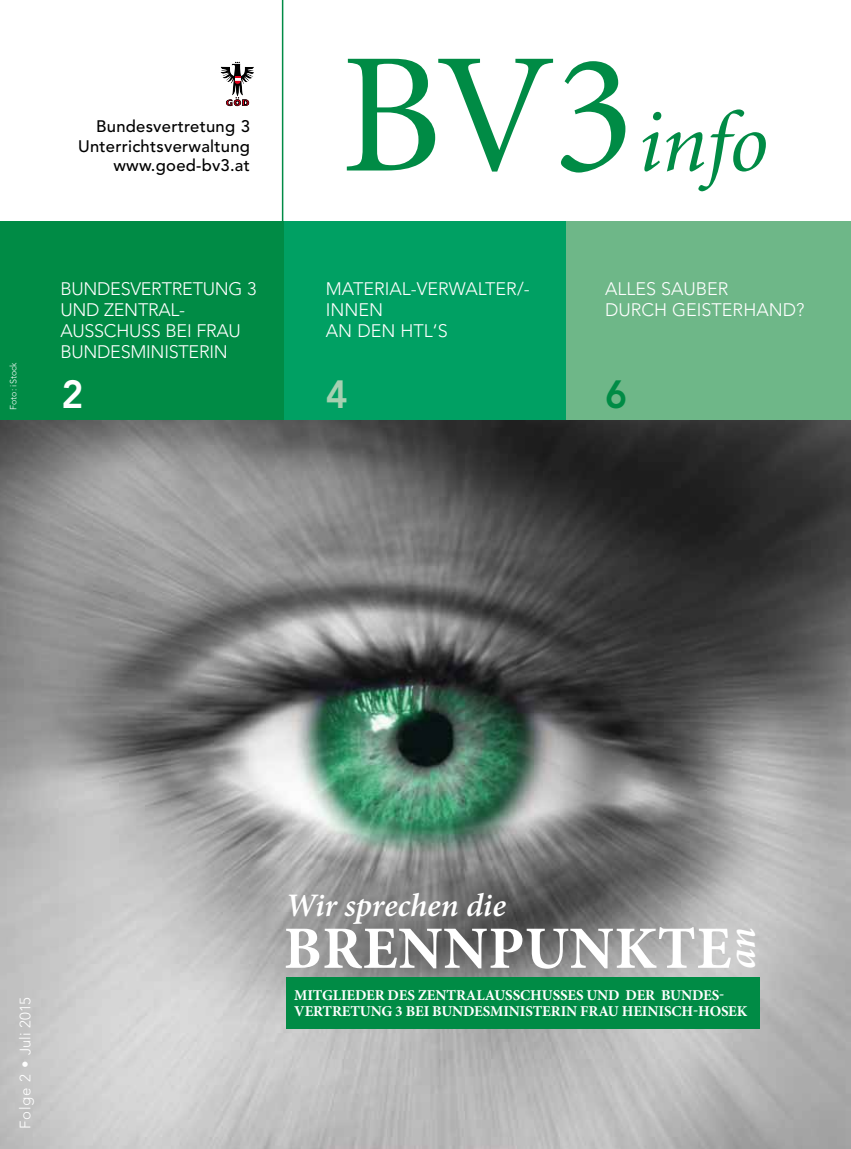
<style>
.page{position:relative;width:851px;height:1149px;background:#fff}
.page>*{position:absolute;margin:0;border:0;box-sizing:border-box;transform-origin:0 0}
.t1{font:italic 85.95px "Minion";color:#008b45}
.t2{font:700 60.15px "Minion Pro";letter-spacing:.01em;color:#fff}
.t3{font:italic 600 39.9px "Minion Pro";color:#fff}
.t4{font:800 39px "Avenir";color:#a6d0b1;scale:.95 1}
.t5{font:800 39px "Avenir";color:#008b45;scale:.95 1}
.t6{font:800 39px "Avenir";color:#fff;scale:.95 1}
.t7{font:italic 600 32.85px "Minion Pro";letter-spacing:-.01em;color:#fff}
.t8{font:300 18px/21px "Avenir";letter-spacing:-.015em;color:#fff}
.t9{font:500 16.65px/20px "Avenir";letter-spacing:.015em;color:#000;text-align:right}
.t10{font:700 15px/16.5px "Minion Pro";letter-spacing:-.01em;color:#fff}
.t11{font:300 15px "Avenir";color:#fff}
.t12{font:300 9px "Avenir";color:#fff}
.s1{font-style:normal;font-size:171.75px}
</style>
<div class="page">
<div style="left:250px;top:221px;width:316px;height:212px;background:#00a063"></div>
<div style="left:566px;top:221px;width:284px;height:212px;background:#6eb788"></div>
<div style="left:0;top:221px;width:283px;height:212px;background:#008b45"></div>
<svg style="left:229px;top:0;width:54px;height:221px"></svg>
<svg style="left:220px;top:61px;width:34px;height:45px"></svg>
<img style="left:0;top:421px;width:850px;height:727px">
<div style="left:285px;top:976px;width:474px;height:51px;background:#008b45"></div>
<p class="t12" style="left:8px;top:410px;width:49px;rotate:-90deg">FOTO: ISTOCK</p>
<p class="t9" style="left:78px;top:116px;width:173px">Bundesvertretung 3<br>Unterrichtsverwaltung www.goed-bv3.at</p>
<p class="t8" style="left:60px;top:278px;width:198px">BUNDESVERTRETUNG 3<br>UND ZENTRAL-<br>AUSSCH USS BEI FRAU<br>BUNDESM INISTERIN</p>
<h3 class="t6" style="left:62px;top:371px;width:25px">2</h3>
<h1 class="t1" style="left:341px;top:101px;width:426px"><span class="s1">BV3</span>info</h1>
<p class="t8" style="left:326px;top:278px;width:205px">MATERIAL-VERWALTER/-<br>INNEN<br>AN DEN HTL‘S</p>
<p class="t8" style="left:605px;top:278px;width:201px">ALLES SAUBER<br>DURCH GEISTERHAND?</p>
<h3 class="t4" style="left:326px;top:371px;width:25px">4</h3>
<h3 class="t5" style="left:605px;top:371px;width:25px">6</h3>
<p class="t11" style="left:16px;top:1128px;width:134px;rotate:-90deg">FOLGE 2 • JULI 2015</p>
<h3 class="t7" style="left:285px;top:881px;width:222px">Wir sprechen die</h3>
<h2 class="t2" style="left:283px;top:905px;width:449px">BRENNPUNKTE</h2>
<h3 class="t3" style="left:714px;top:968px;width:43px;rotate:-90deg">an</h3>
<p class="t10" style="left:294px;top:986px;width:455px">MITGLIEDER DES ZENTRALAUSSCHUSSES UND DER BUNDES-<br>VERTRETUNG 3 BEI BUNDESMINISTERIN FRAU HEINISCH-HOSEK</p>
</div>
